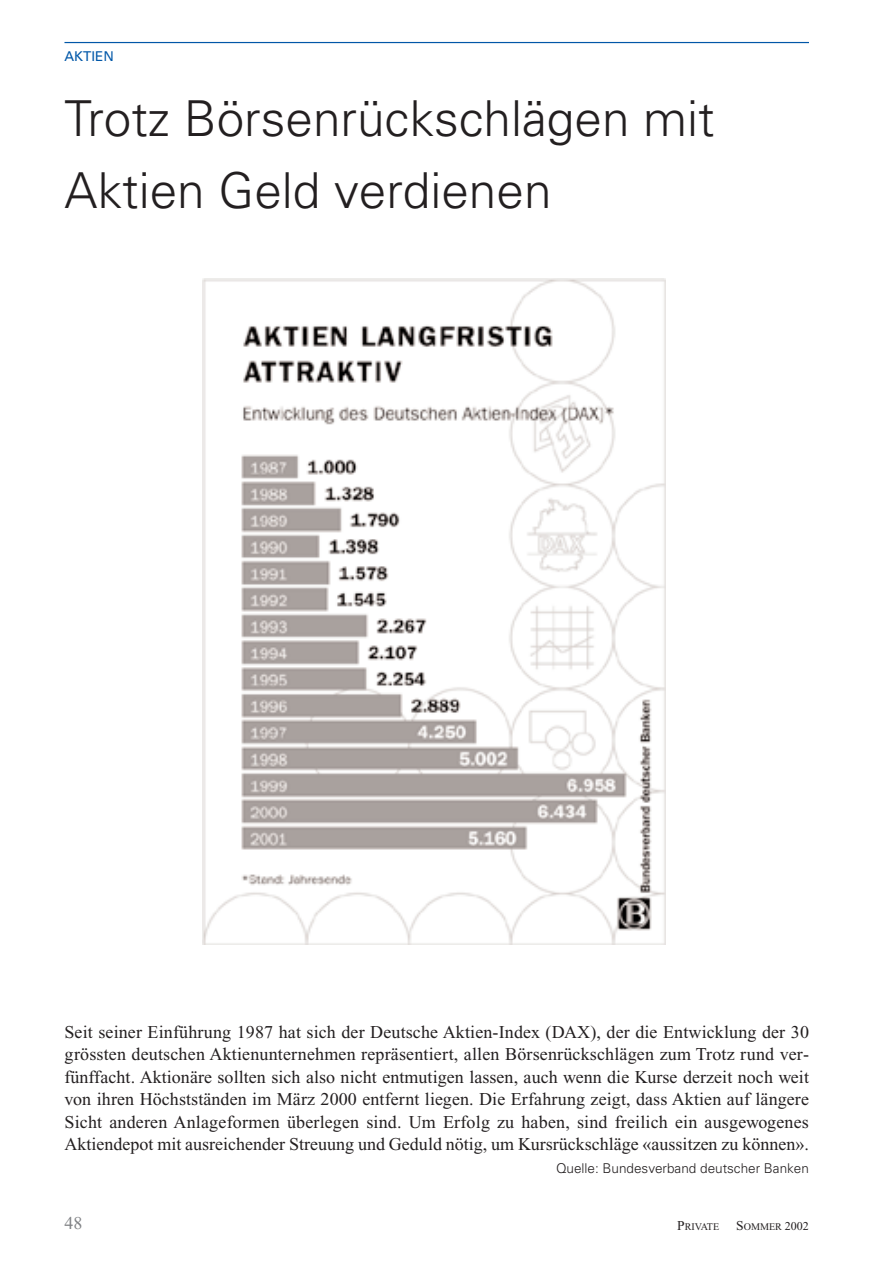
<style>
.page{position:relative;width:893px;height:1262px;background:#fff}
.page>*{position:absolute;margin:0;border:0;box-sizing:border-box;transform-origin:0 0}
.t1{font:300 49.5px/72px "Univers";color:#231f20}
.t2{font:18px/22.5px "Times";color:#231f20;text-align:justify}
.t3{font:18px "Times";color:#808285}
.t4{font:300 13.5px "Univers";color:#231f20}
.t5{font:13.5px "Univers";color:#0157a8}
.t6{font:10.2px "Times";color:#231f20}
.s1{font-size:13.5px}
.s2{font-size:12px}
</style>
<div class="page">
<hr style="left:64px;top:42px;width:745px;height:1px;background:#0157a8">
<img style="left:202px;top:279px;width:463px;height:666px">
<p class="t5" style="left:64px;top:51px;width:51px">AKTIEN</p>
<h1 class="t1" style="left:64px;top:87px;width:651px">Trotz Börsenrückschlägen mit<br>Aktien Geld verdienen</h1>
<p class="t2" style="left:64px;top:1022px;width:746px">Seit seiner Einführung 1987 hat sich der Deutsche Aktien-Index (DAX), der die Entwicklung der 30 grössten deutschen Aktienunternehmen repräsentiert, allen Börsenrückschlägen zum Trotz rund ver&shy;fünffacht. Aktionäre sollten sich also nicht entmutigen lassen, auch wenn die Kurse derzeit noch weit von ihren Höchstständen im März 2000 entfernt liegen. Die Erfahrung zeigt, dass Aktien auf längere Sicht anderen Anlageformen überlegen sind. Um Erfolg zu haben, sind freilich ein ausgewogenes Aktiendepot mit ausreichender Streuung und Geduld nötig, um Kursrückschläge «aussitzen zu können».</p>
<p class="t4" style="left:556px;top:1163px;width:254px">Quelle: Bundesverband deutscher Banken</p>
<p class="t3" style="left:64px;top:1216px;width:19px">48</p>
<p class="t6" style="left:677px;top:1223px;width:133px"><span class="s1">P</span>RIVATE <span class="s1">S</span>OMMER <span class="s2">2002</span></p>
</div>
